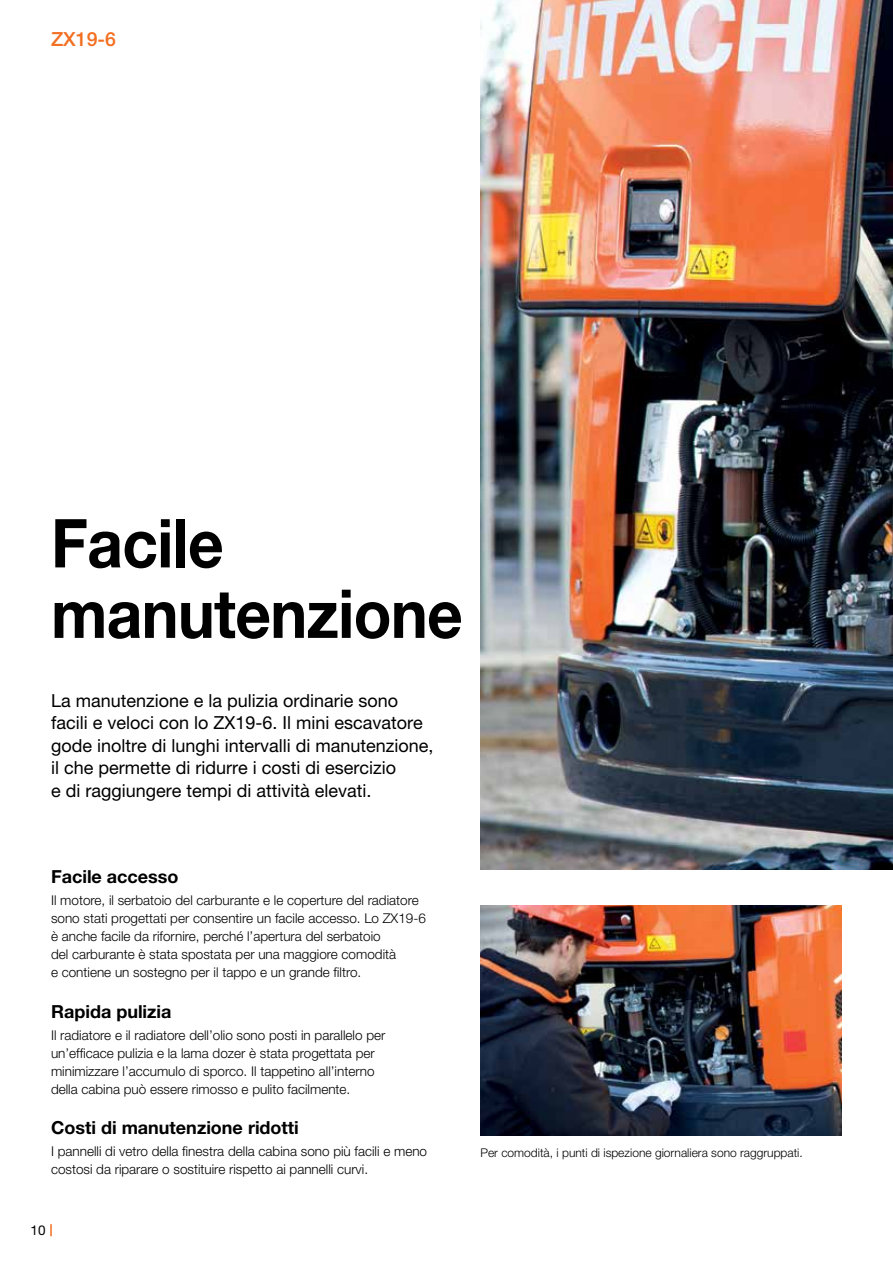
<style>
.page{position:relative;width:893px;height:1263px;background:#fff}
.page>*{position:absolute;margin:0;border:0;box-sizing:border-box;transform-origin:0 0}
.t1{font:700 67.5px/70.5px "Helvetica Neue LT Pro";letter-spacing:-.01em;color:#000;scale:.92 1}
.t2{font:500 19.5px "Helvetica Neue LT Pro";color:#f36f21}
.t3{font:18px/22.5px "Helvetica Neue LT Pro";color:#000}
.t4{font:700 18px "Helvetica Neue LT Pro";color:#000}
.t5{font:300 13.5px/18px "Helvetica Neue LT Pro";color:#000}
.t6{font:13.5px "Helvetica Neue LT Pro";color:#000}
.t7{font:300 12px "Helvetica Neue LT Pro";color:#000}
</style>
<div class="page">
<svg style="left:50px;top:1224px;width:2px;height:12px"></svg>
<img style="left:480px;top:0;width:413px;height:870px">
<img style="left:480px;top:906px;width:362px;height:229px">
<h2 class="t2" style="left:51px;top:27px;width:67px">ZX19-6</h2>
<h1 class="t1" style="left:51px;top:507px;width:449px">Facile manutenzione</h1>
<h3 class="t3" style="left:51px;top:689px;width:384px">La manutenzione e la pulizia ordinarie sono facili e veloci con lo ZX19-6. Il mini escavatore gode inoltre di lunghi intervalli di manutenzione, il che permette di ridurre i costi di esercizio<br>e di raggiungere tempi di attività elevati.</h3>
<h3 class="t4" style="left:51px;top:865px;width:129px">Facile accesso</h3>
<p class="t5" style="left:51px;top:891px;width:376px">Il motore, il serbatoio del carburante e le coperture del radiatore sono stati progettati per consentire un facile accesso. Lo ZX19‑6 è anche facile da rifornire, perché l’apertura del serbatoio<br>del carburante è stata spostata per una maggiore comodità<br>e contiene un sostegno per il tappo e un grande filtro.</p>
<h3 class="t4" style="left:51px;top:1000px;width:122px">Rapida pulizia</h3>
<p class="t5" style="left:51px;top:1026px;width:336px">Il radiatore e il radiatore dell’olio sono posti in parallelo per un’efficace pulizia e la lama dozer è stata progettata per minimizzare l’accumulo di sporco. Il tappetino all’interno della cabina può essere rimosso e pulito facilmente.</p>
<h3 class="t4" style="left:51px;top:1116px;width:249px">Costi di manutenzione ridotti</h3>
<p class="t5" style="left:51px;top:1142px;width:378px">I pannelli di vetro della finestra della cabina sono più facili e meno costosi da riparare o sostituire rispetto ai pannelli curvi.</p>
<p class="t6" style="left:31px;top:1222px;width:17px">10</p>
<p class="t7" style="left:480px;top:1145px;width:324px">Per comodità, i punti di ispezione giornaliera sono raggruppati.</p>
</div>
